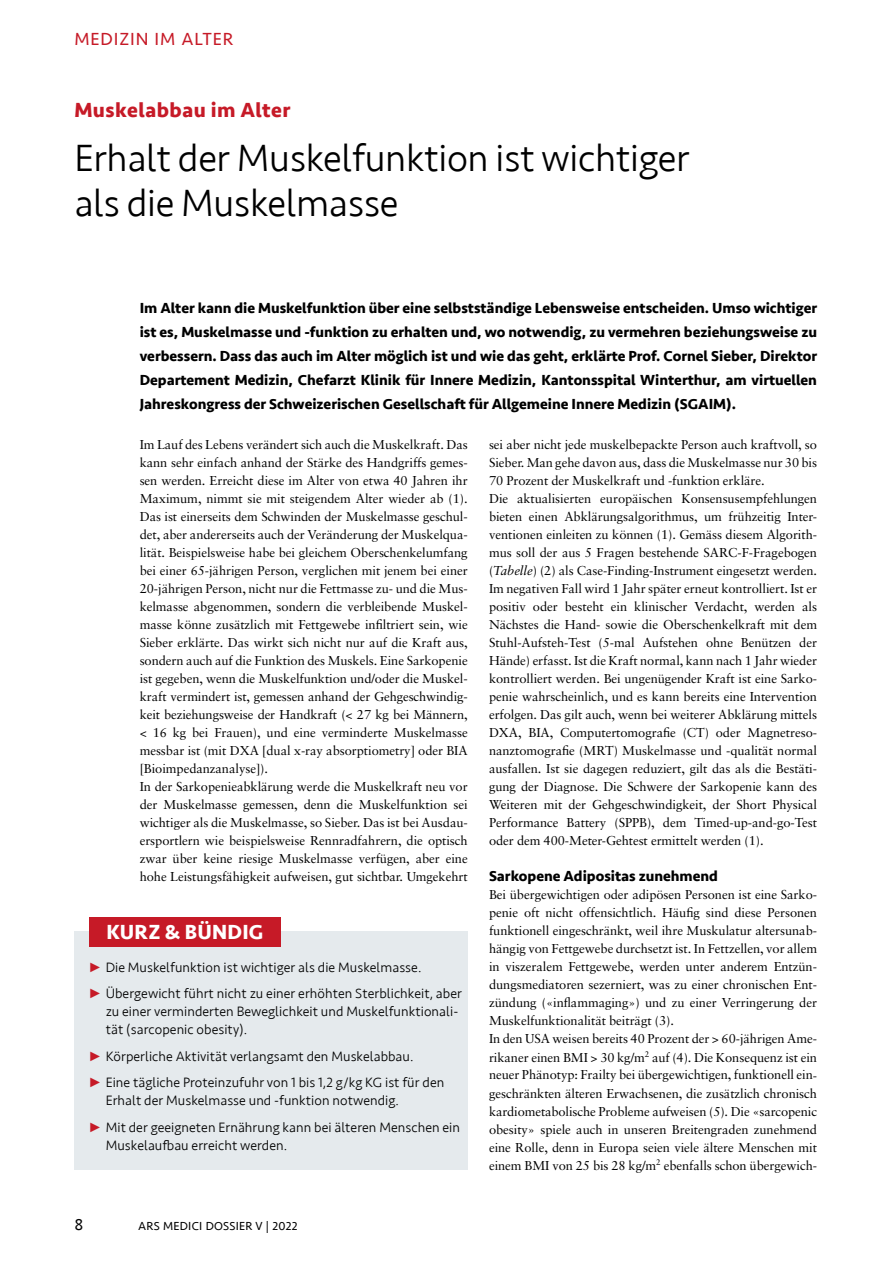
<style>
.page{position:relative;width:893px;height:1263px;background:#fff}
.page>*{position:absolute;margin:0;border:0;box-sizing:border-box;transform-origin:0 0}
.t1{font:300 39px/45px "Seravek";letter-spacing:-.01em;color:#000}
.t2{font:700 21px "Seravek";letter-spacing:.02em;color:#c61a27}
.t3{font:700 21px "Seravek";letter-spacing:.01em;color:#fff}
.t4{font:18px "Seravek";letter-spacing:.05em;color:#c61a27}
.t5{font:16.5px "Seravek";color:#000}
.t6{font:700 15px/24px "Seravek";color:#000;text-align:justify}
.t7{font:300 13.95px/26.5px "Seravek";letter-spacing:.005em;color:#000}
.t8{font:12.9px/18px "Sabon";letter-spacing:-.005em;color:#000}
.t9{font:12px "Seravek";letter-spacing:.02em;color:#000}
.s1{font-style:italic}
</style>
<div class="page">
<div style="left:74px;top:931px;width:394px;height:238px;background:#e5eaed"></div>
<div style="left:89px;top:917px;width:192px;height:29px;background:#c61a27"></div>
<h3 class="t4" style="left:74px;top:25px;width:160px">MEDIZIN IM ALTER</h3>
<h2 class="t2" style="left:74px;top:93px;width:217px">Muskelabbau im Alter</h2>
<h1 class="t1" style="left:74px;top:136px;width:617px">Erhalt der Muskelfunktion ist wichtiger als die Muskelmasse</h1>
<p class="t6" style="left:140px;top:296px;width:679px">Im Alter kann die Muskelfunktion über eine selbstständige Lebensweise entscheiden. Umso wichtiger ist es, Muskelmasse und -funktion zu erhalten und, wo notwendig, zu vermehren beziehungsweise zu verbessern. Dass das auch im Alter möglich ist und wie das geht, erklärte Prof. Cornel Sieber, Direktor Departement Medizin, Chefarzt Klinik für Innere Medizin, Kantonsspital Winterthur, am virtuellen Jahreskongress der Schweizerischen Gesellschaft für Allgemeine Innere Medizin (SGAIM).</p>
<p class="t8" style="left:140px;top:436px;width:330px">Im Lauf des Lebens verändert sich auch die Muskelkraft. Das kann sehr einfach anhand der Stärke des Handgriffs gemes&shy;sen werden. Erreicht diese im Alter von etwa 40 Jahren ihr Maximum, nimmt sie mit steigendem Alter wieder ab (1).<br>Das ist einerseits dem Schwinden der Muskelmasse geschul&shy;det, aber andererseits auch der Veränderung der Muskelqua&shy;lität. Beispielsweise habe bei gleichem Oberschenkelumfang bei einer 65-jährigen Person, verglichen mit jenem bei einer 20-jährigen Person, nicht nur die Fettmasse zu- und die Mus&shy;kelmasse abgenommen, sondern die verbleibende Muskel&shy;masse könne zusätzlich mit Fettgewebe infiltriert sein, wie Sieber erklärte. Das wirkt sich nicht nur auf die Kraft aus, sondern auch auf die Funktion des Muskels. Eine Sarkopenie ist gegeben, wenn die Muskelfunktion und/oder die Muskel&shy;kraft vermindert ist, gemessen anhand der Gehgeschwindig&shy;keit beziehungsweise der Handkraft (&lt; 27 kg bei Männern, &lt; 16 kg bei Frauen), und eine verminderte Muskelmasse messbar ist (mit DXA [dual x-ray absorptiometry] oder BIA [Bioimpedanzanalyse]).<br>In der Sarkopenieabklärung werde die Muskelkraft neu vor der Muskelmasse gemessen, denn die Muskelfunktion sei wichtiger als die Muskelmasse, so Sieber. Das ist bei Ausdau&shy;ersportlern wie beispielsweise Rennradfahrern, die optisch zwar über keine riesige Muskelmasse verfügen, aber eine hohe Leistungsfähigkeit aufweisen, gut sichtbar. Umgekehrt</p>
<p class="t8" style="left:489px;top:436px;width:330px">sei aber nicht jede muskelbepackte Person auch kraftvoll, so Sieber. Man gehe davon aus, dass die Muskelmasse nur 30 bis 70 Prozent der Muskelkraft und -funktion erkläre.<br>Die aktualisierten europäischen Konsensusempfehlungen bieten einen Abklärungsalgorithmus, um frühzeitig Inter&shy;ventionen einleiten zu können (1). Gemäss diesem Algorith&shy;mus soll der aus 5 Fragen bestehende SARC-F-Fragebogen (<span class="s1">Tabelle</span>) (2) als Case-Finding-Instrument eingesetzt werden.<br>Im negativen Fall wird 1 Jahr später erneut kontrolliert. Ist er positiv oder besteht ein klinischer Verdacht, werden als Nächstes die Hand- sowie die Oberschenkelkraft mit dem Stuhl-Aufsteh-Test (5-mal Aufstehen ohne Benützen der Hände) erfasst. Ist die Kraft normal, kann nach 1 Jahr wieder kontrolliert werden. Bei ungenügender Kraft ist eine Sarko&shy;penie wahrscheinlich, und es kann bereits eine Intervention erfolgen. Das gilt auch, wenn bei weiterer Abklärung mittels DXA, BIA, Computertomografie (CT) oder Magnetreso&shy;nanztomografie (MRT) Muskelmasse und -qualität normal ausfallen. Ist sie dagegen reduziert, gilt das als die Bestäti&shy;gung der Diagnose. Die Schwere der Sarkopenie kann des Weiteren mit der Gehgeschwindigkeit, der Short Physical Performance Battery (SPPB), dem Timed-up-and-go-Test oder dem 400-Meter-Gehtest ermittelt werden (1).</p>
<p class="t6" style="left:489px;top:864px;width:231px">Sarkopene Adipositas zunehmend</p>
<p class="t8" style="left:489px;top:886px;width:330px">Bei übergewichtigen oder adipösen Personen ist eine Sarko&shy;penie oft nicht offensichtlich. Häufig sind diese Personen funktionell eingeschränkt, weil ihre Muskulatur altersunab&shy;hängig von Fettgewebe durchsetzt ist. In Fettzellen, vor allem in viszeralem Fettgewebe, werden unter anderem Entzün&shy;dungsmediatoren sezerniert, was zu einer chronischen Ent&shy;zündung («inflammaging») und zu einer Verringerung der Muskelfunktionalität beiträgt (3).<br>In den USA weisen bereits 40 Prozent der &gt; 60-jährigen Ame&shy;rikaner einen BMI &gt; 30 kg/m<sup>2</sup> auf (4). Die Konsequenz ist ein neuer Phänotyp: Frailty bei übergewichtigen, funktionell ein&shy;geschränkten älteren Erwachsenen, die zusätzlich chronisch kardiometabolische Probleme aufweisen (5). Die «sarcopenic obesity» spiele auch in unseren Breitengraden zunehmend eine Rolle, denn in Europa seien viele ältere Menschen mit einem BMI von 25 bis 28 kg/m<sup>2</sup> ebenfalls schon übergewich-</p>
<h2 class="t3" style="left:106px;top:915px;width:159px">KURZ &amp; BÜNDIG</h2>
<p class="t7" style="left:106px;top:954px;width:358px">Die Muskelfunktion ist wichtiger als die Muskelmasse.<br>Übergewicht führt nicht zu einer erhöhten Sterblichkeit, aber</p>
<p class="t7" style="left:106px;top:1003px;width:354px;line-height:18px">zu einer verminderten Beweglichkeit und Muskelfunktionali&shy;tät (sarcopenic obesity).</p>
<p class="t7" style="left:106px;top:1043px;width:340px">Körperliche Aktivität verlangsamt den Muskelabbau.<br>Eine tägliche Proteinzufuhr von 1 bis 1,2 g/kg KG ist für den</p>
<p class="t7" style="left:106px;top:1088px;width:356px">Erhalt der Muskelmasse und -funktion notwendig.<br>Mit der geeigneten Ernährung kann bei älteren Menschen ein</p>
<p class="t7" style="left:106px;top:1132px;width:183px">Muskelaufbau erreicht werden.</p>
<p class="t5" style="left:74px;top:1212px;width:10px">8</p>
<p class="t9" style="left:138px;top:1217px;width:161px">ARS MEDICI DOSSIER V | 2022</p>
</div>
